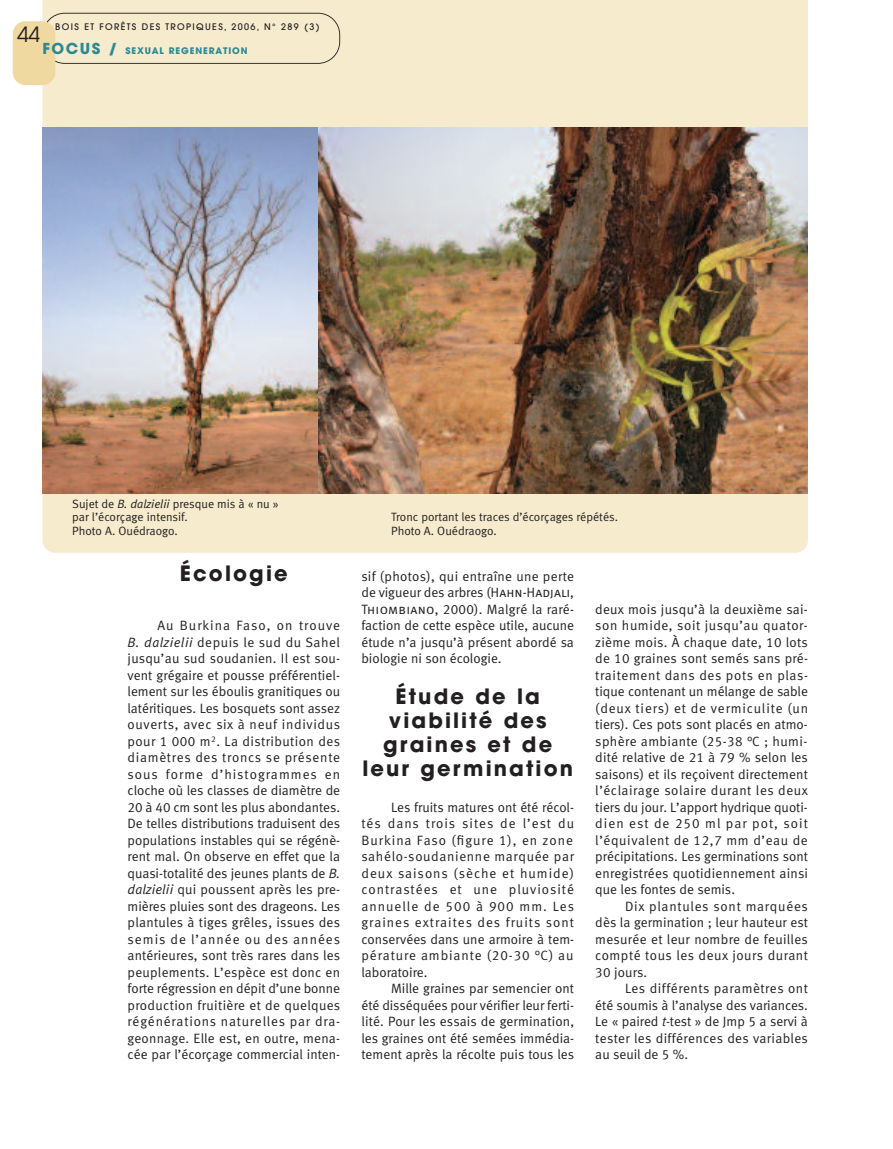
<style>
.page{position:relative;width:893px;height:1149px;background:#fff}
.page>*{position:absolute;margin:0;border:0;box-sizing:border-box;transform-origin:0 0}
.t1{font:700 21px/24px "Avant Garde";letter-spacing:.1em;color:#231f20;text-align:center}
.t2{font:21px "Avant Garde";color:#231f20}
.t3{font:13.5px/16.5px "Meta Normal LF";letter-spacing:.005em;color:#231f20;text-align:justify}
.t4{font:12px/13.5px "Meta Normal LF";color:#231f20}
.t5{font:500 9px "Avant Garde";letter-spacing:.15em;color:#231f20}
.t6{font:700 9px "Avant Garde";letter-spacing:.1em;color:#2c8993}
.s1{font-size:15px}
.s2{font-style:italic}
.s3{font-family:"Meta Normal LF Caps"}
</style>
<div class="page">
<div style="left:43px;top:0;width:765px;height:552px;background:#f6ebcd"></div>
<img style="left:43px;top:128px;width:276px;height:365px">
<img style="left:319px;top:128px;width:489px;height:365px">
<div style="left:43px;top:13px;width:297px;height:51px;background:#f6ebcd"></div>
<div style="left:13px;top:21px;width:42px;height:64px;background:#f0d9a0;border-radius:13px"></div>
<h1 class="t2" style="left:17px;top:26px;width:25px">44</h1>
<p class="t5" style="left:55px;top:23px;width:266px">BOIS ET FORÊTS DES TROPIQUES, 2006, N° 289 (3)</p>
<p class="t6" style="left:43px;top:47px;width:207px"><span class="s1">FOCUS /</span> SEXUAL REGENERATION</p>
<p class="t4" style="left:72px;top:497px;width:208px">Sujet de <span class="s2">B. dalzielii</span> presque mis à « nu » par l’écorçage intensif.<br>Photo A. Ouédraogo.</p>
<h1 class="t1" style="left:180px;top:564px;width:109px">Écologie</h1>
<p class="t3" style="left:128px;top:618px;width:214px;text-indent:30px">Au Burkina Faso, on trouve <span class="s2">B. dalzielii</span> depuis le sud du Sahel jusqu’au sud soudanien. Il est sou&shy;vent grégaire et pousse préférentiel&shy;lement sur les éboulis granitiques ou latéritiques. Les bosquets sont assez ouverts, avec six à neuf individus pour 1 000 m<sup>2</sup>. La distribution des diamètres des troncs se présente sous forme d’histogrammes en cloche où les classes de diamètre de 20 à 40 cm sont les plus abondantes.<br>De telles distributions traduisent des populations instables qui se régénè&shy;rent mal. On observe en effet que la quasi-totalité des jeunes plants de <span class="s2">B. dalzielii</span> qui poussent après les pre&shy;mières pluies sont des drageons. Les plantules à tiges grêles, issues des semis de l’année ou des années antérieures, sont très rares dans les peuplements. L’espèce est donc en forte régression en dépit d’une bonne production fruitière et de quelques régénérations naturelles par dra&shy;geonnage. Elle est, en outre, mena&shy;cée par l’écorçage commercial inten-</p>
<p class="t4" style="left:391px;top:511px;width:228px">Tronc portant les traces d’écorçages répétés.<br>Photo A. Ouédraogo.</p>
<p class="t3" style="left:361px;top:568px;width:214px">sif (photos), qui entraîne une perte de vigueur des arbres (<span class="s3">Hahn-Hadjali, Thiombiano</span>, 2000). Malgré la raré&shy;faction de cette espèce utile, aucune étude n’a jusqu’à présent abordé sa biologie ni son écologie.</p>
<h1 class="t1" style="left:362px;top:686px;width:212px">Étude de la viabilité des graines et de leur germination</h1>
<p class="t3" style="left:361px;top:799px;width:214px;text-indent:30px">Les fruits matures ont été récol&shy;tés dans trois sites de l’est du Burkina Faso (figure 1), en zone sahélo-soudanienne marquée par deux saisons (sèche et humide) contrastées et une pluviosité annuelle de 500 à 900 mm. Les graines extraites des fruits sont conservées dans une armoire à tem&shy;pérature ambiante (20-30 °C) au laboratoire.</p>
<p class="t3" style="left:361px;top:981px;width:214px;text-indent:30px">Mille graines par semencier ont été disséquées pour vérifier leur ferti&shy;lité. Pour les essais de germination, les graines ont été semées immédia&shy;tement après la récolte puis tous les</p>
<p class="t3" style="left:595px;top:601px;width:214px">deux mois jusqu’à la deuxième sai&shy;son humide, soit jusqu’au quator&shy;zième mois. À chaque date, 10 lots de 10 graines sont semés sans pré&shy;traitement dans des pots en plas&shy;tique contenant un mélange de sable (deux tiers) et de vermiculite (un tiers). Ces pots sont placés en atmo&shy;sphère ambiante (25-38 °C ; humi&shy;dité relative de 21 à 79 % selon les saisons) et ils reçoivent directement l’éclairage solaire durant les deux tiers du jour. L’apport hydrique quoti&shy;dien est de 250 ml par pot, soit l’équivalent de 12,7 mm d’eau de précipitations. Les germinations sont enregistrées quotidiennement ainsi que les fontes de semis.</p>
<p class="t3" style="left:595px;top:898px;width:214px;text-indent:30px">Dix plantules sont marquées dès la germination ; leur hauteur est mesurée et leur nombre de feuilles compté tous les deux jours durant 30 jours.</p>
<p class="t3" style="left:595px;top:981px;width:214px;text-indent:30px">Les différents paramètres ont été soumis à l’analyse des variances.<br>Le « paired <span class="s2">t</span>-test » de Jmp 5 a servi à tester les différences des variables au seuil de 5 %.</p>
</div>
